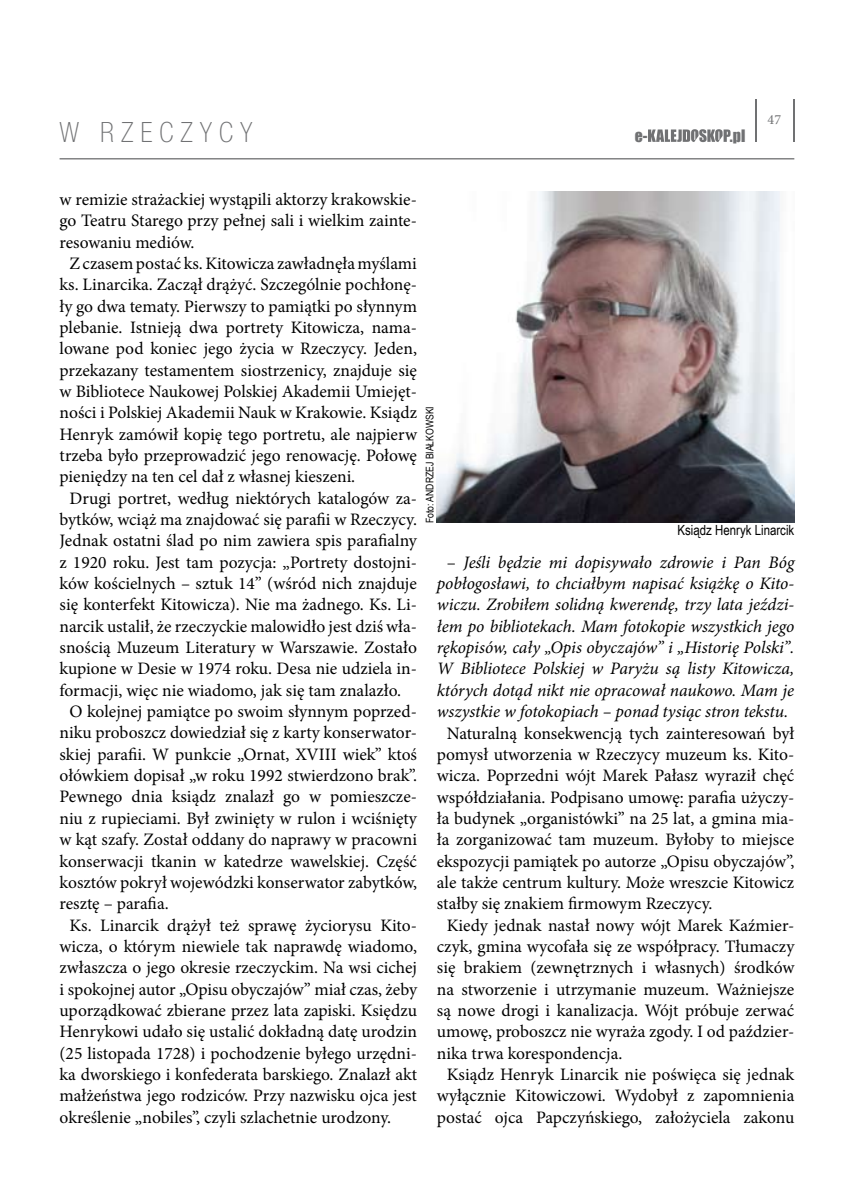
<style>
.page{position:relative;width:844px;height:1191px;background:#fff}
.page>*{position:absolute;margin:0;border:0;box-sizing:border-box;transform-origin:0 0}
.t1{font:100 condensed 28px "Helvetica Neue LT Pro";letter-spacing:.25em;color:#707173}
.t2{font:17.5px "Minion Pro";color:#000}
.t3{font:italic 17.5px/21.3px "Minion Pro";letter-spacing:-.005em;color:#000;text-align:center}
.t4{font:15.75px "Impact";color:#707173}
.t5{font:14px "Arial Narrow";color:#000}
.t6{font:14px "Minion Pro";color:#707173}
.t7{font:10.5px "Arial Narrow";color:#000}
.s1{font-style:normal}
</style>
<div class="page">
<hr style="left:754px;top:99px;width:2px;height:43px;background:#707173">
<hr style="left:792px;top:99px;width:2px;height:43px;background:#707173">
<hr style="left:60px;top:158px;width:734px;height:1px;background:#707173">
<svg style="left:648px;top:129px;width:82px;height:13px"></svg>
<img style="left:437px;top:191px;width:357px;height:331px">
<h1 class="t1" style="left:60px;top:117px;width:195px">W R ZEC ZYCY</h1>
<p class="t4" style="left:634px;top:124px;width:14px">e-</p>
<p class="t4" style="left:729px;top:123px;width:17px">.pl</p>
<p class="t6" style="left:767px;top:110px;width:15px">47</p>
<p class="t2" style="left:60px;top:188px;width:359px">w remizie strażackiej wystąpili aktorzy krakowskie-</p>
<p class="t2" style="left:60px;top:209px;width:359px">go Teatru Starego przy pełnej sali i wielkim zainte-</p>
<p class="t2" style="left:60px;top:230px;width:136px">resowaniu mediów.</p>
<p class="t2" style="left:69px;top:252px;width:349px">Z czasem postać ks. Kitowicza zawładnęła myślami</p>
<p class="t2" style="left:60px;top:273px;width:359px">ks. Linarcika. Zaczął drążyć. Szczególnie pochłonę-</p>
<p class="t2" style="left:60px;top:294px;width:359px">ły go dwa tematy. Pierwszy to pamiątki po słynnym</p>
<p class="t2" style="left:60px;top:316px;width:359px">plebanie. Istnieją dwa portrety Kitowicza, nama-</p>
<p class="t2" style="left:60px;top:337px;width:359px">lowane pod koniec jego życia w Rzeczycy. Jeden,</p>
<p class="t2" style="left:60px;top:358px;width:359px">przekazany testamentem siostrzenicy, znajduje się</p>
<p class="t2" style="left:60px;top:380px;width:359px">w Bibliotece Naukowej Polskiej Akademii Umiejęt-</p>
<p class="t2" style="left:60px;top:401px;width:359px">ności i Polskiej Akademii Nauk w Krakowie. Ksiądz</p>
<p class="t2" style="left:60px;top:422px;width:359px">Henryk zamówił kopię tego portretu, ale najpierw</p>
<p class="t2" style="left:60px;top:444px;width:359px">trzeba było przeprowadzić jego renowację. Połowę</p>
<p class="t2" style="left:60px;top:465px;width:297px">pieniędzy na ten cel dał z własnej kieszeni.</p>
<p class="t2" style="left:69px;top:486px;width:349px">Drugi portret, według niektórych katalogów za-</p>
<p class="t2" style="left:60px;top:508px;width:359px">bytków, wciąż ma znajdować się parafii w Rzeczycy.</p>
<p class="t2" style="left:60px;top:529px;width:359px">Jednak ostatni ślad po nim zawiera spis parafialny</p>
<p class="t2" style="left:60px;top:550px;width:359px">z 1920 roku. Jest tam pozycja: „Portrety dostojni-</p>
<p class="t2" style="left:60px;top:572px;width:359px">ków kościelnych – sztuk 14” (wśród nich znajduje</p>
<p class="t2" style="left:60px;top:593px;width:359px">się konterfekt Kitowicza). Nie ma żadnego. Ks. Li-</p>
<p class="t2" style="left:60px;top:614px;width:359px">narcik ustalił, że rzeczyckie malowidło jest dziś wła-</p>
<p class="t2" style="left:60px;top:636px;width:359px">snością Muzeum Literatury w Warszawie. Zostało</p>
<p class="t2" style="left:60px;top:657px;width:359px">kupione w Desie w 1974 roku. Desa nie udziela in-</p>
<p class="t2" style="left:60px;top:678px;width:343px">formacji, więc nie wiadomo, jak się tam znalazło.</p>
<p class="t2" style="left:69px;top:700px;width:349px">O kolejnej pamiątce po swoim słynnym poprzed-</p>
<p class="t2" style="left:60px;top:721px;width:359px">niku proboszcz dowiedział się z karty konserwator-</p>
<p class="t2" style="left:60px;top:742px;width:359px">skiej parafii. W punkcie „Ornat, XVIII wiek” ktoś</p>
<p class="t2" style="left:60px;top:764px;width:359px">ołówkiem dopisał „w roku 1992 stwierdzono brak”.</p>
<p class="t2" style="left:60px;top:785px;width:359px">Pewnego dnia ksiądz znalazł go w pomieszcze-</p>
<p class="t2" style="left:60px;top:806px;width:359px">niu z rupieciami. Był zwinięty w rulon i wciśnięty</p>
<p class="t2" style="left:60px;top:828px;width:359px">w kąt szafy. Został oddany do naprawy w pracowni</p>
<p class="t2" style="left:60px;top:849px;width:359px">konserwacji tkanin w katedrze wawelskiej. Część</p>
<p class="t2" style="left:60px;top:870px;width:359px">kosztów pokrył wojewódzki konserwator zabytków,</p>
<p class="t2" style="left:60px;top:892px;width:111px">resztę – parafia.</p>
<p class="t2" style="left:69px;top:913px;width:349px">Ks. Linarcik drążył też sprawę życiorysu Kito-</p>
<p class="t2" style="left:60px;top:934px;width:359px">wicza, o którym niewiele tak naprawdę wiadomo,</p>
<p class="t2" style="left:60px;top:956px;width:359px">zwłaszcza o jego okresie rzeczyckim. Na wsi cichej</p>
<p class="t2" style="left:60px;top:977px;width:359px">i spokojnej autor „Opisu obyczajów” miał czas, żeby</p>
<p class="t2" style="left:60px;top:998px;width:359px">uporządkować zbierane przez lata zapiski. Księdzu</p>
<p class="t2" style="left:60px;top:1020px;width:359px">Henrykowi udało się ustalić dokładną datę urodzin</p>
<p class="t2" style="left:60px;top:1041px;width:359px">(25 listopada 1728) i pochodzenie byłego urzędni-</p>
<p class="t2" style="left:60px;top:1062px;width:359px">ka dworskiego i konfederata barskiego. Znalazł akt</p>
<p class="t2" style="left:60px;top:1084px;width:359px">małżeństwa jego rodziców. Przy nazwisku ojca jest</p>
<p class="t2" style="left:60px;top:1105px;width:333px">określenie „nobiles”, czyli szlachetnie urodzony.</p>
<p class="t7" style="left:422px;top:523px;width:118px;rotate:-90deg">Foto: ANDRZEJ BIAŁKOWSKI</p>
<p class="t5" style="left:677px;top:519px;width:118px">Ksiądz Henryk Linarcik</p>
<p class="t3" style="left:437px;top:551px;width:359px"><span class="s1">–</span> Jeśli będzie mi dopisywało zdrowie i Pan Bóg pobłogosławi, to chciałbym napisać książkę o Kito&shy;wiczu. Zrobiłem solidną kwerendę, trzy lata jeździ&shy;łem po bibliotekach. Mam fotokopie wszystkich jego rękopisów, cały „Opis obyczajów” i „Historię Polski”.<br>W Bibliotece Polskiej w Paryżu są listy Kitowicza, których dotąd nikt nie opracował naukowo. Mam je wszystkie w fotokopiach – ponad tysiąc stron tekstu.</p>
<p class="t2" style="left:446px;top:721px;width:349px">Naturalną konsekwencją tych zainteresowań był</p>
<p class="t2" style="left:437px;top:742px;width:359px">pomysł utworzenia w Rzeczycy muzeum ks. Kito-</p>
<p class="t2" style="left:437px;top:764px;width:359px">wicza. Poprzedni wójt Marek Pałasz wyraził chęć</p>
<p class="t2" style="left:437px;top:785px;width:359px">współdziałania. Podpisano umowę: parafia użyczy-</p>
<p class="t2" style="left:437px;top:806px;width:359px">ła budynek „organistówki” na 25 lat, a gmina mia-</p>
<p class="t2" style="left:437px;top:828px;width:359px">ła zorganizować tam muzeum. Byłoby to miejsce</p>
<p class="t2" style="left:437px;top:849px;width:359px">ekspozycji pamiątek po autorze „Opisu obyczajów”,</p>
<p class="t2" style="left:437px;top:870px;width:359px">ale także centrum kultury. Może wreszcie Kitowicz</p>
<p class="t2" style="left:437px;top:892px;width:277px">stałby się znakiem firmowym Rzeczycy.</p>
<p class="t2" style="left:446px;top:913px;width:349px">Kiedy jednak nastał nowy wójt Marek Kaźmier-</p>
<p class="t2" style="left:437px;top:934px;width:359px">czyk, gmina wycofała się ze współpracy. Tłumaczy</p>
<p class="t2" style="left:437px;top:956px;width:359px">się brakiem (zewnętrznych i własnych) środków</p>
<p class="t2" style="left:437px;top:977px;width:359px">na stworzenie i utrzymanie muzeum. Ważniejsze</p>
<p class="t2" style="left:437px;top:998px;width:359px">są nowe drogi i kanalizacja. Wójt próbuje zerwać</p>
<p class="t2" style="left:437px;top:1020px;width:359px">umowę, proboszcz nie wyraża zgody. I od paździer-</p>
<p class="t2" style="left:437px;top:1041px;width:187px">nika trwa korespondencja.</p>
<p class="t2" style="left:446px;top:1062px;width:349px">Ksiądz Henryk Linarcik nie poświęca się jednak</p>
<p class="t2" style="left:437px;top:1084px;width:359px">wyłącznie Kitowiczowi. Wydobył z zapomnienia</p>
<p class="t2" style="left:437px;top:1105px;width:359px">postać ojca Papczyńskiego, założyciela zakonu</p>
</div>
